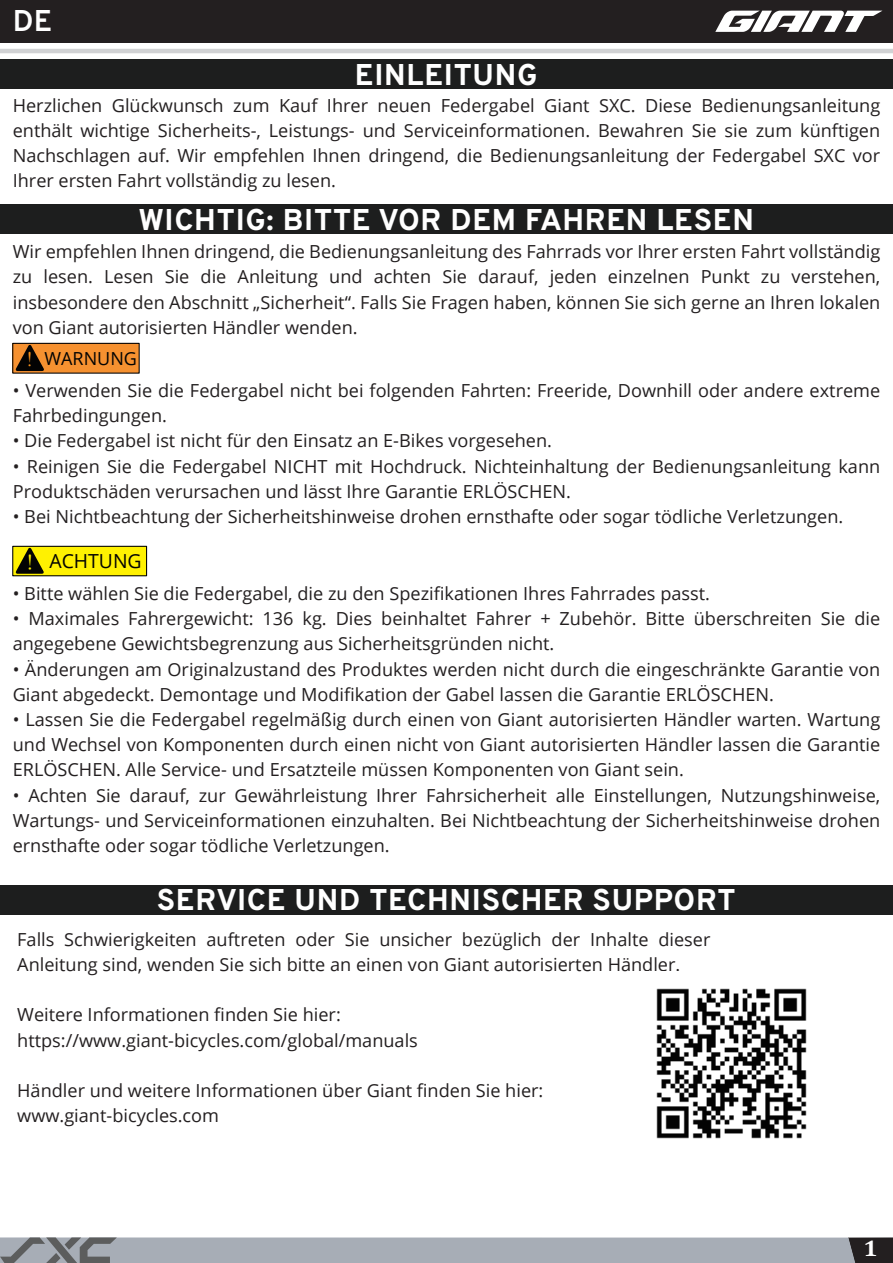
<style>
.page{position:relative;width:893px;height:1263px;background:#fff}
.page>*{position:absolute;margin:0;border:0;box-sizing:border-box;transform-origin:0 0}
.t1{font:800 30px "Overpass";letter-spacing:.025em;color:#fff}
.t2{font:700 30px "Overpass";color:#fff}
.t3{font:700 22.5px "Cambria";color:#fff;scale:1.07 1}
.t4{font:19.35px "Open Sans";color:#030303}
.t5{font:18px/25.2px "Open Sans";color:#231f20}
.t6{font:18px "Open Sans";color:#030303}
.s1{font-family:"Ming Li U";font-size:19.65px;color:#f7931d}
.s2{font-family:"Ming Li U";color:#fff101}
</style>
<div class="page">
<div style="left:0;top:0;width:893px;height:43px;background:#231f20"></div>
<div style="left:0;top:60px;width:893px;height:29px;background:#1d1e1e"></div>
<hr style="left:0;top:49px;width:893px;height:4px;background:#d1d2d4">
<svg style="left:715px;top:11px;width:167px;height:21px"></svg>
<div style="left:0;top:204px;width:893px;height:30px;background:#1d1e1e"></div>
<div style="left:13px;top:343px;width:126px;height:30px;background:#f69130"></div>
<svg style="left:13px;top:342px;width:35px;height:30px"></svg>
<div style="left:12px;top:343px;width:128px;height:31px;border:1px solid #030303"></div>
<div style="left:13px;top:547px;width:134px;height:29px;background:#fff101"></div>
<svg style="left:13px;top:545px;width:34px;height:29px"></svg>
<div style="left:12px;top:546px;width:135px;height:30px;border:1px solid #030303"></div>
<div style="left:0;top:885px;width:893px;height:29px;background:#1d1e1e"></div>
<img style="left:656px;top:988px;width:151px;height:151px">
<svg style="left:0;top:1237px;width:893px;height:26px;background:#9ea4ac"></svg>
<h1 class="t2" style="left:13px;top:-1px;width:41px">DE</h1>
<h1 class="t1" style="left:355px;top:53px;width:184px">EINLEITUNG</h1>
<p class="t5" style="left:13px;top:92px;width:869px;text-align:justify">Herzlichen Glückwunsch zum Kauf Ihrer neuen Federgabel Giant SXC. Diese Bedienungsanleitung enthält wichtige Sicherheits-, Leistungs- und Serviceinformationen. Bewahren Sie sie zum künftigen Nachschlagen auf. Wir empfehlen Ihnen dringend, die Bedienungsanleitung der Federgabel SXC vor Ihrer ersten Fahrt vollständig zu lesen.</p>
<h1 class="t1" style="left:139px;top:198px;width:617px">WICHTIG: BITTE VOR DEM FAHREN LESEN</h1>
<p class="t5" style="left:13px;top:239px;width:869px;text-align:justify">Wir empfehlen Ihnen dringend, die Bedienungsanleitung des Fahrrads vor Ihrer ersten Fahrt vollständig zu lesen. Lesen Sie die Anleitung und achten Sie darauf, jeden einzelnen Punkt zu verstehen, insbesondere den Abschnitt „Sicherheit“. Falls Sie Fragen haben, können Sie sich gerne an Ihren lokalen von Giant autorisierten Händler wenden.</p>
<p class="t6" style="left:25px;top:346px;width:114px"><span class="s1">!</span> WARNUNG</p>
<p class="t5" style="left:13px;top:377px;width:869px">• Verwenden Sie die Federgabel nicht bei folgenden Fahrten: Freeride, Downhill oder andere extreme<br>Fahrbedingungen.</p>
<p class="t5" style="left:13px;top:428px;width:541px">• Die Federgabel ist nicht für den Einsatz an E-Bikes vorgesehen.</p>
<p class="t5" style="left:13px;top:453px;width:869px">• Reinigen Sie die Federgabel NICHT mit Hochdruck. Nichteinhaltung der Bedienungsanleitung kann<br>Produktschäden verursachen und lässt Ihre Garantie ERLÖSCHEN.</p>
<p class="t5" style="left:13px;top:503px;width:832px">• Bei Nichtbeachtung der Sicherheitshinweise drohen ernsthafte oder sogar tödliche Verletzungen.</p>
<p class="t4" style="left:20px;top:548px;width:123px"><span class="s2">！</span> ACHTUNG</p>
<p class="t5" style="left:13px;top:580px;width:699px">• Bitte wählen Sie die Federgabel, die zu den Spezifikationen Ihres Fahrrades passt.</p>
<p class="t5" style="left:13px;top:606px;width:869px">• Maximales Fahrergewicht: 136 kg. Dies beinhaltet Fahrer + Zubehör. Bitte überschreiten Sie die angegebene Gewichtsbegrenzung aus Sicherheitsgründen nicht.</p>
<p class="t5" style="left:13px;top:656px;width:869px">• Änderungen am Originalzustand des Produktes werden nicht durch die eingeschränkte Garantie von<br>Giant abgedeckt. Demontage und Modifikation der Gabel lassen die Garantie ERLÖSCHEN.</p>
<p class="t5" style="left:13px;top:706px;width:869px;text-align:justify">• Lassen Sie die Federgabel regelmäßig durch einen von Giant autorisierten Händler warten. Wartung und Wechsel von Komponenten durch einen nicht von Giant autorisierten Händler lassen die Garantie ERLÖSCHEN. Alle Service- und Ersatzteile müssen Komponenten von Giant sein.</p>
<p class="t5" style="left:13px;top:782px;width:869px;text-align:justify">• Achten Sie darauf, zur Gewährleistung Ihrer Fahrsicherheit alle Einstellungen, Nutzungshinweise, Wartungs- und Serviceinformationen einzuhalten. Bei Nichtbeachtung der Sicherheitshinweise drohen ernsthafte oder sogar tödliche Verletzungen.</p>
<h1 class="t1" style="left:157px;top:878px;width:580px">SERVICE UND TECHNISCHER SUPPORT</h1>
<p class="t5" style="left:17px;top:926px;width:695px">Falls Schwierigkeiten auftreten oder Sie unsicher bezüglich der Inhalte dieser<br>Anleitung sind, wenden Sie sich bitte an einen von Giant autorisierten Händler.</p>
<p class="t5" style="left:17px;top:1002px;width:402px">Weitere Informationen finden Sie hier: https://www.giant-bicycles.com/global/manuals</p>
<p class="t5" style="left:17px;top:1077px;width:528px">Händler und weitere Informationen über Giant finden Sie hier: www.giant-bicycles.com</p>
<p class="t3" style="left:863px;top:1233px;width:15px">1</p>
</div>
